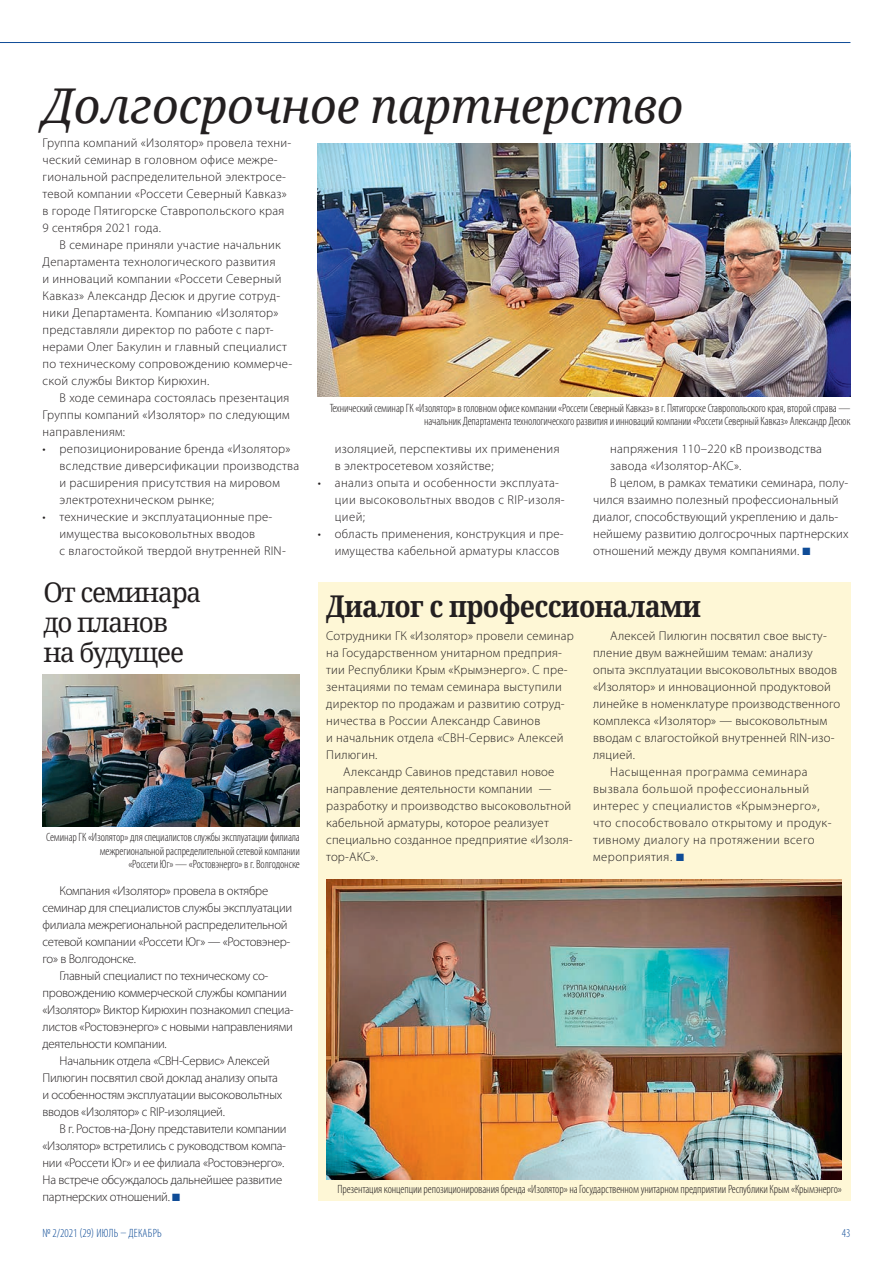
<style>
.page{position:relative;width:893px;height:1263px;background:#fff}
.page>*{position:absolute;margin:0;border:0;box-sizing:border-box;transform-origin:0 0}
.main_txt{font:italic 48px "Droid Serif";letter-spacing:-.01em;color:#231f20}
.main_txt-2{font:700 30px "Droid Serif";letter-spacing:-.025em;color:#231f20;scale:.89 1}
.main_txt-3{font:27px/30px "Droid Serif";letter-spacing:-.045em;color:#231f20}
.main_txt-4{font:300 12.75px/17px "Myriad Pro";letter-spacing:.015em;color:#231f20}
.main_txt-5{font:300 12.75px/17px "Myriad Pro";letter-spacing:-.02em;color:#231f20}
.main_txt-6{font:300 12.75px/17px "Myriad Pro";letter-spacing:.04em;color:#231f20}
.Фотоколлаж{font:300 condensed 12px/13.5px "Myriad Pro";letter-spacing:-.01em;color:#231f20;text-align:right}
.t1{font:300 condensed 12px "Myriad Pro";letter-spacing:.02em;color:#0f4c97}
.s1{color:#0f4c97}
</style>
<div class="page">
<hr style="left:0;top:42px;width:850px;height:1px;background:#0f4c97">
<div style="left:318px;top:583px;width:532px;height:618px;background:#fef7d6"></div>
<img style="left:318px;top:144px;width:532px;height:253px">
<img style="left:326px;top:879px;width:516px;height:300px">
<img style="left:43px;top:675px;width:257px;height:152px">
<p class="main_txt" style="left:43px;top:76px;width:642px">Долгосрочное партнерство</p>
<p class="main_txt-4" style="left:43px;top:134px;width:250px">Группа компаний «Изолятор» провела техни&shy;ческий семинар в головном офисе межре&shy;гиональной распределительной электросе&shy;тевой компании «Россети Северный Кавказ» в городе Пятигорске Ставропольского края 9 сентября 2021 года.</p>
<p class="main_txt-4" style="left:43px;top:236px;width:251px;text-indent:17px">В семинаре приняли участие начальник Департамента технологического развития<br>и инноваций компании «Россети Северный Кавказ» Александр Десюк и другие сотруд&shy;ники Департамента. Компанию «Изолятор» представляли директор по работе с парт&shy;нерами Олег Бакулин и главный специалист по техническому сопровождению коммерче&shy;ской службы Виктор Кирюхин.</p>
<p class="main_txt-4" style="left:43px;top:389px;width:249px;text-align:justify;text-indent:17px">В ходе семинара состоялась презентация Группы компаний «Изолятор» по следующим направлениям:</p>
<p class="main_txt-4" style="left:60px;top:440px;width:241px;text-indent:-17px">• репозиционирование бренда «Изолятор» вследствие диверсификации производства и расширения присутствия на мировом электротехническом рынке;</p>
<p class="main_txt-4" style="left:60px;top:508px;width:228px;text-indent:-17px">• технические и эксплуатационные пре&shy;имущества высоковольтных вводов<br>с влагостойкой твердой внутренней RIN-</p>
<p class="main_txt-3" style="left:43px;top:577px;width:159px">От семинара до планов на будущее</p>
<p class="Фотоколлаж" style="left:46px;top:831px;width:255px">Семинар ГК «Изолятор» для специалистов службы эксплуатации филиала межрегиональной распределительной сетевой компании<br>«Россети Юг»— «Ростовэнерго» в г. Волгодонске</p>
<p class="main_txt-5" style="left:43px;top:882px;width:251px;text-indent:17px">Компания «Изолятор» провела в октябре семинар для специалистов службы эксплуатации филиала межрегиональной распределительной сетевой компании «Россети Юг» — «Ростовэнер&shy;го» в Волгодонске.</p>
<p class="main_txt-5" style="left:43px;top:967px;width:253px;text-indent:17px">Главный специалист по техническому со&shy;провождению коммерческой службы компании «Изолятор» Виктор Кирюхин познакомил специа&shy;листов «Ростовэнерго» с новыми направлениями деятельности компании.</p>
<p class="main_txt-5" style="left:43px;top:1052px;width:241px;text-indent:17px">Начальник отдела «СВН-Сервис» Алексей Пилюгин посвятил свой доклад анализу опыта и особенностям эксплуатации высоковольтных вводов «Изолятор» с RIP-изоляцией.</p>
<p class="main_txt-5" style="left:43px;top:1120px;width:246px;text-indent:17px">В г. Ростов-на-Дону представители компании «Изолятор» встретились с руководством компа&shy;нии «Россети Юг» и ее филиала «Ростовэнерго».<br>На встрече обсуждалось дальнейшее развитие партнерских отношений. <span class="s1">■</span></p>
<p class="Фотоколлаж" style="left:330px;top:401px;width:522px">Технический семинар ГК «Изолятор» вголовном офисе компании «Россети Северный Кавказ» вг. Пятигорске Ставропольского края, второй справа— начальник Департамента технологического развития иинноваций компании «Россети Северный Кавказ» Александр Десюк</p>
<p class="main_txt-4" style="left:335px;top:440px;width:226px">изоляцией, перспективы их применения в электросетевом хозяйстве;</p>
<p class="main_txt-4" style="left:335px;top:474px;width:231px;text-indent:-17px">• анализ опыта и особенности эксплуата&shy;ции высоковольтных вводов с RIP-изоля&shy;цией;</p>
<p class="main_txt-4" style="left:335px;top:525px;width:230px;text-indent:-17px">• область применения, конструкция и пре&shy;имущества кабельной арматуры классов</p>
<p class="main_txt-4" style="left:610px;top:440px;width:213px">напряжения 110–220 кВ производства завода «Изолятор-АКС».</p>
<p class="main_txt-4" style="left:593px;top:474px;width:257px;text-indent:17px">В целом, в рамках тематики семинара, полу&shy;чился взаимно полезный профессиональный диалог, способствующий укреплению и даль&shy;нейшему развитию долгосрочных партнерских отношений между двумя компаниями. <span class="s1">■</span></p>
<p class="main_txt-2" style="left:326px;top:587px;width:423px">Диалог с профессионалами</p>
<p class="main_txt-4" style="left:326px;top:627px;width:249px">Сотрудники ГК «Изолятор» провели семинар на Государственном унитарном предприя&shy;тии Республики Крым «Крымэнерго». С пре&shy;зентациями по темам семинара выступили директор по продажам и развитию сотруд&shy;ничества в России Александр Савинов<br>и начальник отдела «СВН-Сервис» Алексей Пилюгин.</p>
<p class="main_txt-4" style="left:326px;top:763px;width:248px;text-indent:17px">Александр Савинов представил новое направление деятельности компании — разработку и производство высоковольтной кабельной арматуры, которое реализует специально созданное предприятие «Изоля&shy;тор-АКС».</p>
<p class="main_txt-4" style="left:593px;top:627px;width:249px;text-indent:17px">Алексей Пилюгин посвятил свое высту&shy;пление двум важнейшим темам: анализу опыта эксплуатации высоковольтных вводов «Изолятор» и инновационной продуктовой линейке в номенклатуре производственного комплекса «Изолятор» — высоковольтным вводам с влагостойкой внутренней RIN-изо&shy;ляцией.</p>
<p class="main_txt-6" style="left:593px;top:763px;width:240px;text-indent:17px">Насыщенная программа семинара вызвала большой профессиональный интерес у специалистов «Крымэнерго», что способствовало открытому и продук&shy;тивному диалогу на протяжении всего мероприятия. <span class="s1">■</span></p>
<p class="Фотоколлаж" style="left:337px;top:1182px;width:506px">Презентация концепции репозиционирования бренда «Изолятор» на Государственном унитарном предприятии Республики Крым «Крымэнерго»</p>
<p class="t1" style="left:43px;top:1226px;width:121px">№ 2/2021 (29) ИЮЛЬ – ДЕКАБРЬ</p>
<p class="t1" style="left:842px;top:1226px;width:10px">43</p>
</div>
